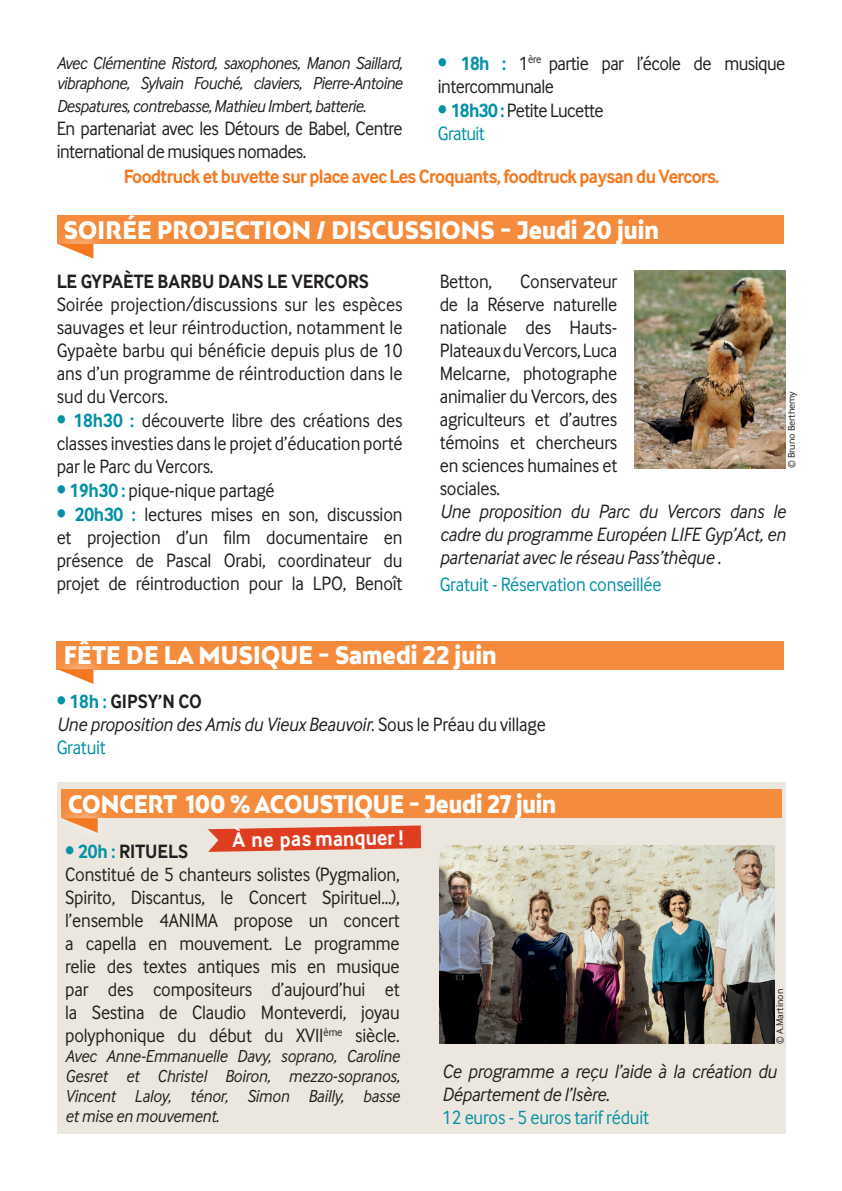
<style>
.page{position:relative;width:842px;height:1191px;background:#fff}
.page>*{position:absolute;margin:0;border:0;box-sizing:border-box;transform-origin:0 0}
.t1{font:900 24px "Bw Mitga";color:#fff;scale:.9 1}
.t2{font:900 24px "Bw Mitga";color:#fff;scale:.87 1}
.t3{font:700 22px "Inter Face";color:#fff;scale:.9 1}
.t4{font:20px/23px "Inter Face";letter-spacing:-.01em;color:#231f20;text-align:justify;scale:.9 1}
.t5{font:italic 20px/23px "Inter Face";letter-spacing:-.01em;color:#231f20;scale:.9 1}
.t6{font:20px/23px "Inter Face";letter-spacing:-.03em;color:#231f20;scale:.9 1}
.t7{font:700 20px "Inter Face";letter-spacing:-.03em;color:#f47921;scale:.9 1}
.t8{font:20px "Inter Face";letter-spacing:-.01em;color:#0391a5;scale:.9 1}
.t9{font:700 20px "Inter Face";color:#231f20;scale:.9 1}
.t10{font:italic 18px/20px "Inter Face";letter-spacing:-.03em;color:#231f20;scale:.9 1}
.t11{font:10px "Inter Face";color:#231f20}
.s1{font-weight:700;color:#0391a5}
.s2{color:#0391a5}
.s3{font-weight:700;font-style:normal;color:#0391a5}
.s4{font-weight:700;font-style:normal}
.s5{font-style:normal}
.s6{font-style:normal;color:#0391a5}
.s7{font-weight:700}
</style>
<div class="page">
<div style="left:57px;top:782px;width:728px;height:352px;background:#ece7de"></div>
<img style="left:634px;top:270px;width:151px;height:198px">
<div style="left:57px;top:215px;width:727px;height:29px;background:#f58b3c"></div>
<div style="left:57px;top:641px;width:727px;height:28px;background:#f58b3c"></div>
<div style="left:61px;top:789px;width:720px;height:29px;background:#f58b3c"></div>
<div style="left:47px;top:231px;width:59px;height:39px;background:#fff;opacity:.75"></div>
<svg style="left:57px;top:244px;width:36px;height:15px"></svg>
<div style="left:47px;top:656px;width:59px;height:39px;background:#fff;opacity:.75"></div>
<svg style="left:57px;top:669px;width:36px;height:15px"></svg>
<div style="left:52px;top:805px;width:59px;height:39px;background:#fff;opacity:.75"></div>
<svg style="left:62px;top:818px;width:36px;height:15px"></svg>
<svg style="left:208px;top:825px;width:213px;height:27px;background:#e05c41"></svg>
<img style="left:440px;top:845px;width:334px;height:198px">
<p class="t6" style="left:438px;top:52px;width:387px"><span class="s1">• 18h :</span> 1<sup>ère</sup> partie par l’école de musique intercommunale</p>
<p class="t6" style="left:438px;top:99px;width:186px"><span class="s1">• 18h30 :</span> Petite Lucette<br><span class="s2">Gratuit</span></p>
<p class="t7" style="left:124px;top:165px;width:663px">Foodtruck et buvette sur place avec Les Croquants, foodtruck paysan du Vercors.</p>
<p class="t10" style="left:57px;top:53px;width:386px">Avec Clémentine Ristord, saxophones, Manon Saillard, vibraphone, Sylvain Fouché, claviers, Pierre-Antoine</p>
<p class="t10" style="left:57px;top:96px;width:345px">Despatures, contrebasse, Mathieu Imbert, batterie.</p>
<p class="t6" style="left:57px;top:116px;width:386px">En partenariat avec les Détours de Babel, Centre international de musiques nomades.</p>
<p class="t1" style="left:64px;top:214px;width:663px">SOIRÉE PROJECTION / DISCUSSIONS - Jeudi 20 juin</p>
<p class="t9" style="left:57px;top:269px;width:348px">LE GYPAÈTE BARBU DANS LE VERCORS</p>
<p class="t4" style="left:57px;top:292px;width:386px">Soirée projection/discussions sur les espèces sauvages et leur réintroduction, notamment le Gypaète barbu qui bénéficie depuis plus de 10 ans d’un programme de réintroduction dans le sud du Vercors.</p>
<p class="t4" style="left:57px;top:408px;width:386px"><span class="s1">• 18h30 :</span> découverte libre des créations des classes investies dans le projet d’éducation porté par le Parc du Vercors.</p>
<p class="t4" style="left:57px;top:478px;width:244px"><span class="s1">• 19h30 :</span> pique-nique partagé</p>
<p class="t4" style="left:57px;top:502px;width:386px"><span class="s1">• 20h30 :</span> lectures mises en son, discussion et projection d’un film documentaire en présence de Pascal Orabi, coordinateur du projet de réintroduction pour la LPO, Benoît</p>
<p class="t4" style="left:440px;top:269px;width:199px;text-indent:81px">Conservateur de la Réserve naturelle nationale des Hauts-Plateaux du Vercors, Luca Melcarne, photographe animalier du Vercors, des agriculteurs et d’autres témoins et chercheurs en sciences humaines et sociales.</p>
<p class="t5" style="left:440px;top:499px;width:386px;text-align:justify">Une proposition du Parc du Vercors dans le cadre du programme Européen LIFE Gyp’Act, en partenariat avec le réseau Pass’thèque .</p>
<p class="t8" style="left:440px;top:573px;width:248px">Gratuit - Réservation conseillée</p>
<p class="t4" style="left:440px;top:269px;width:60px">Betton,</p>
<p class="t11" style="left:786px;top:468px;width:78px;rotate:-90deg">© Bruno Berthemy</p>
<p class="t1" style="left:64px;top:639px;width:482px">FÊTE DE LA MUSIQUE - Samedi 22 juin</p>
<p class="t5" style="left:57px;top:690px;width:545px"><span class="s3">• 18h :</span> <span class="s4">GIPSY’N CO<br></span>Une proposition des Amis du Vieux Beauvoir<span class="s5">. Sous le Préau du village<br></span><span class="s6">Gratuit</span></p>
<p class="t2" style="left:68px;top:788px;width:562px">CONCERT 100 % ACOUSTIQUE - Jeudi 27 juin</p>
<p class="t3" style="left:232px;top:827px;width:192px;rotate:-1deg">À ne pas manquer !</p>
<p class="t4" style="left:65px;top:840px;width:373px;text-align:left"><span class="s1">• 20h :</span> <span class="s7">RITUELS<br></span>Constitué de 5 chanteurs solistes (Pygmalion, Spirito, Discantus, le Concert Spirituel...), l’ensemble 4ANIMA propose un concert a capella en mouvement. Le programme relie des textes antiques mis en musique par des compositeurs d’aujourd’hui et la Sestina de Claudio Monteverdi, joyau polyphonique du début du XVII<sup>ème</sup> siècle.</p>
<p class="t10" style="left:65px;top:1046px;width:373px;text-align:justify">Avec Anne-Emmanuelle Davy, soprano, Caroline Gesret et Christel Boiron, mezzo-sopranos, Vincent Laloy, ténor, Simon Bailly, basse et mise en mouvement.</p>
<p class="t11" style="left:774px;top:1043px;width:56px;rotate:-90deg">© A.Martinon</p>
<p class="t5" style="left:442px;top:1059px;width:373px">Ce programme a reçu l’aide à la création du<br>Département de l’Isère.</p>
<p class="t8" style="left:442px;top:1106px;width:231px">12 euros - 5 euros tarif réduit</p>
</div>
